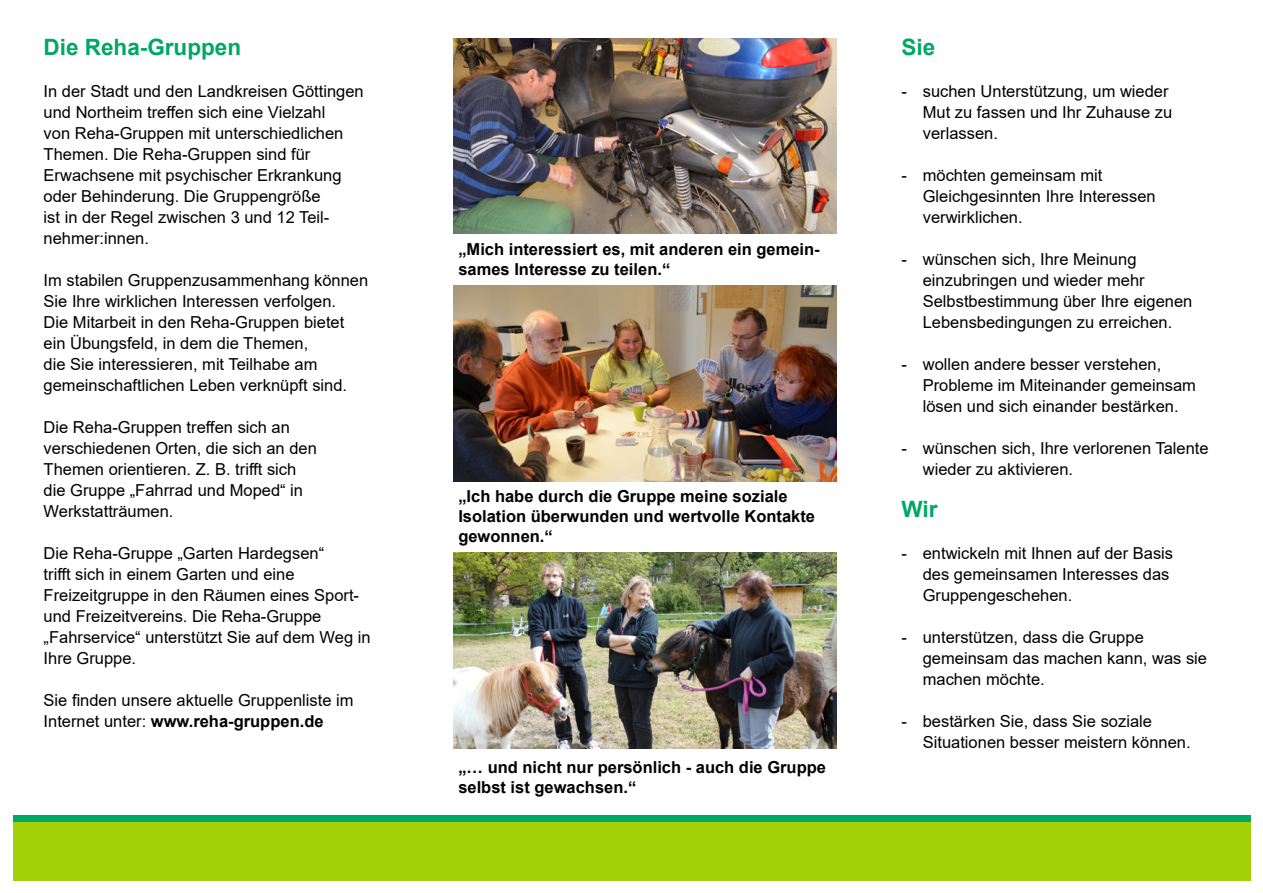
<style>
.page{position:relative;width:1263px;height:893px;background:#fff}
.page>*{position:absolute;margin:0;border:0;box-sizing:border-box;transform-origin:0 0}
.Liste{font:700 22.5px "Arial";color:#00a765}
.t1{font:16.5px/21px "Arial";color:#000}
.Aufzählung{font:700 16.5px/19.8px "Arial";color:#000}
.s1{font-weight:700}
</style>
<div class="page">
<img style="left:454px;top:553px;width:383px;height:195px">
<div style="left:13px;top:822px;width:1237px;height:58px;background:#a3d109"></div>
<div style="left:13px;top:815px;width:1237px;height:7px;background:#00a765"></div>
<img style="left:454px;top:286px;width:383px;height:196px">
<img style="left:454px;top:38px;width:383px;height:196px">
<p class="Liste" style="left:44px;top:31px;width:199px">Die Reha-Gruppen</p>
<p class="t1" style="left:44px;top:80px;width:322px">In der Stadt und den Landkreisen Göttingen und Northeim treffen sich eine Vielzahl<br>von Reha-Gruppen mit unterschiedlichen Themen. Die Reha-Gruppen sind für Erwachsene mit psychischer Erkrankung oder Behinderung. Die Gruppengröße<br>ist in der Regel zwischen 3 und 12 Teil&shy;nehmer:innen.</p>
<p class="t1" style="left:44px;top:269px;width:326px">Im stabilen Gruppenzusammenhang können Sie Ihre wirklichen Interessen verfolgen.<br>Die Mitarbeit in den Reha-Gruppen bietet ein Übungsfeld, in dem die Themen,<br>die Sie interessieren, mit Teilhabe am gemeinschaftlichen Leben verknüpft sind.</p>
<p class="t1" style="left:44px;top:416px;width:275px">Die Reha-Gruppen treffen sich an verschiedenen Orten, die sich an den<br>Themen orientieren. Z. B. trifft sich die Gruppe „Fahrrad und Moped“ in<br>Werkstatträumen.</p>
<p class="t1" style="left:44px;top:542px;width:329px">Die Reha-Gruppe „Garten Hardegsen“<br>trifft sich in einem Garten und eine Freizeitgruppe in den Räumen eines Sport&shy;und Freizeitvereins. Die Reha-Gruppe „Fahrservice“ unterstützt Sie auf dem Weg in Ihre Gruppe.</p>
<p class="t1" style="left:44px;top:689px;width:311px">Sie finden unsere aktuelle Gruppenliste im<br>Internet unter: <span class="s1">www.reha-gruppen.de</span></p>
<p class="Aufzählung" style="left:458px;top:240px;width:363px">„Mich interessiert es, mit anderen ein gemein&shy;sames Interesse zu teilen.“</p>
<p class="Aufzählung" style="left:458px;top:487px;width:358px">„Ich habe durch die Gruppe meine soziale<br>Isolation überwunden und wertvolle Kontakte gewonnen.“</p>
<p class="Aufzählung" style="left:458px;top:757px;width:369px">„… und nicht nur persönlich - auch die Gruppe selbst ist gewachsen.“</p>
<p class="Liste" style="left:901px;top:31px;width:35px">Sie</p>
<p class="t1" style="left:923px;top:80px;width:251px;text-indent:-21px">- suchen Unterstützung, um wieder<br>Mut zu fassen und Ihr Zuhause zu verlassen.</p>
<p class="t1" style="left:923px;top:164px;width:234px;text-indent:-21px">- möchten gemeinsam mit<br>Gleichgesinnten Ihre Interessen verwirklichen.</p>
<p class="t1" style="left:923px;top:248px;width:271px;text-indent:-21px">- wünschen sich, Ihre Meinung einzubringen und wieder mehr<br>Selbstbestimmung über Ihre eigenen<br>Lebensbedingungen zu erreichen.</p>
<p class="t1" style="left:923px;top:353px;width:275px;text-indent:-21px">- wollen andere besser verstehen,<br>Probleme im Miteinander gemeinsam lösen und sich einander bestärken.</p>
<p class="t1" style="left:923px;top:437px;width:287px;text-indent:-21px">- wünschen sich, Ihre verlorenen Talente wieder zu aktivieren.</p>
<p class="Liste" style="left:901px;top:493px;width:38px">Wir</p>
<p class="t1" style="left:923px;top:542px;width:252px;text-indent:-21px">- entwickeln mit Ihnen auf der Basis des gemeinsamen Interesses das<br>Gruppengeschehen.</p>
<p class="t1" style="left:923px;top:626px;width:286px;text-indent:-21px">- unterstützen, dass die Gruppe gemeinsam das machen kann, was sie machen möchte.</p>
<p class="t1" style="left:923px;top:710px;width:269px;text-indent:-21px">- bestärken Sie, dass Sie soziale<br>Situationen besser meistern können.</p>
</div>
